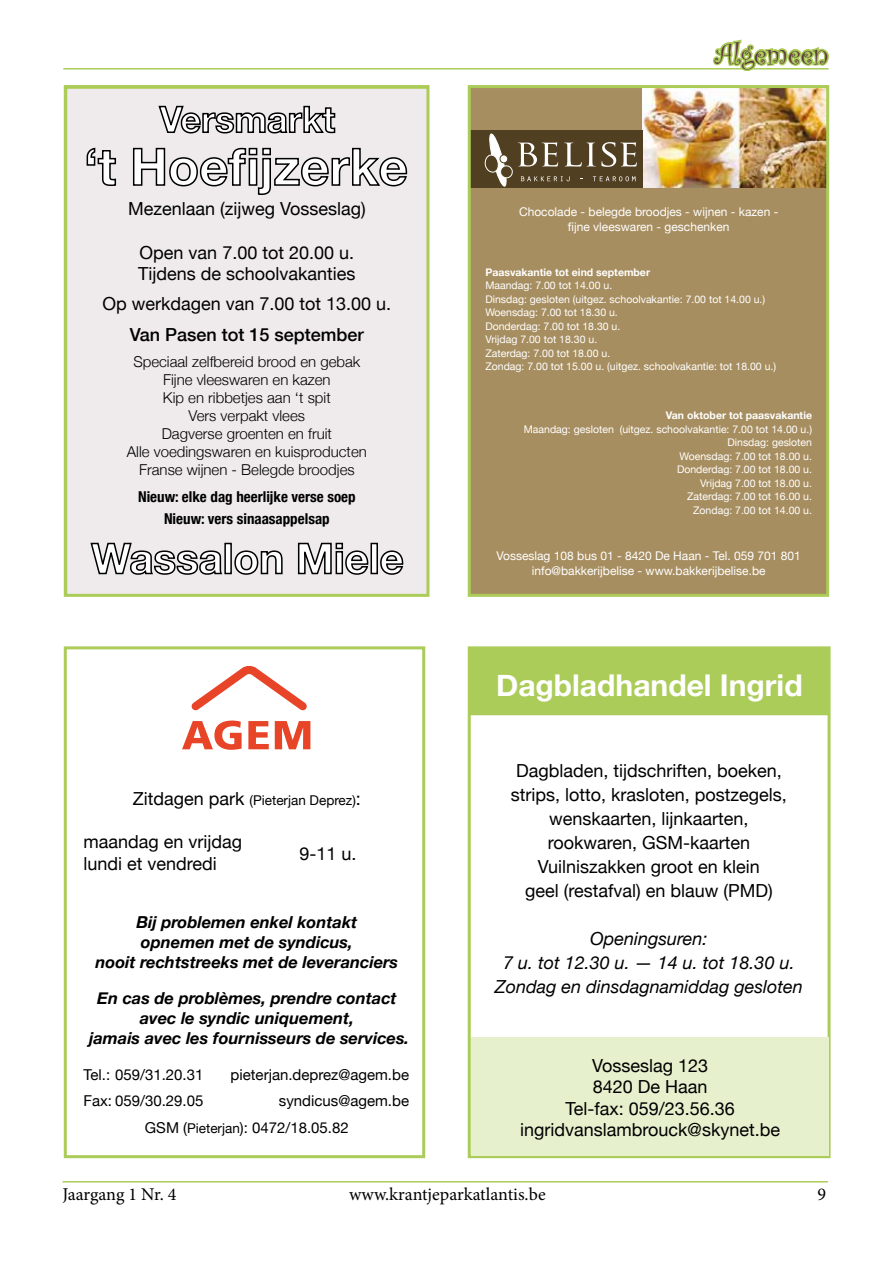
<style>
.page{position:relative;width:893px;height:1263px;background:#fff}
.page>*{position:absolute;margin:0;border:0;box-sizing:border-box;transform-origin:0 0}
.t1{font:700 30px "Helvetica Neue";color:#fff}
.t2{font:30px "Curlz";color:#5c373f}
.t3{font:18px/24px "Helvetica Neue";color:#000;text-align:center}
.t4{font:italic 18px/24px "Helvetica Neue";color:#000;text-align:center}
.t5{font:18px "Minion Pro";letter-spacing:-.005em;color:#000}
.t6{font:500 18px "Helvetica Neue";color:#000}
.t7{font:italic 700 16.5px/19.8px "Helvetica Neue";color:#000;text-align:center}
.t8{font:300 15px/18px "Helvetica Neue";color:#000;text-align:center}
.t9{font:15px/26.5px "Helvetica Neue";color:#000}
.t10{font:700 condensed 15px/22.2px "Helvetica Neue";color:#000;text-align:center}
.t11{font:13.5px "Helvetica Neue";color:#000}
.t12{font:12px/14.4px "Helvetica Neue";color:#fff;text-align:center}
.t13{font:10.5px/13.5px "Helvetica Neue";color:#fff}
.t14{font:700 10.5px "Helvetica Neue";color:#fff}
.s1{font-size:18px}
.s2{font-size:13.5px}
</style>
<div class="page">
<hr style="left:63px;top:1181px;width:765px;height:1px;background:#abcc59">
<hr style="left:63px;top:68px;width:766px;height:2px;background:#abcc59">
<svg style="left:710px;top:39px;width:119px;height:32px"></svg>
<div style="left:67px;top:88px;width:360px;height:507px;background:#efebec"></div>
<svg style="left:158px;top:105px;width:178px;height:29px"></svg>
<svg style="left:86px;top:147px;width:322px;height:48px"></svg>
<svg style="left:90px;top:542px;width:314px;height:33px"></svg>
<div style="left:66px;top:87px;width:362px;height:508px;border:2px solid #abcc59"></div>
<div style="left:468px;top:646px;width:363px;height:512px;border:3px solid #abcc59"></div>
<div style="left:470px;top:649px;width:358px;height:65px;background:#abcc59"></div>
<div style="left:470px;top:649px;width:359px;height:66px;border:2px solid #abcc59"></div>
<div style="left:471px;top:1037px;width:358px;height:119px;background:#e6f0cd"></div>
<div style="left:469px;top:88px;width:360px;height:103px;background:#a78e60"></div>
<img style="left:643px;top:89px;width:182px;height:99px">
<div style="left:469px;top:130px;width:174px;height:60px;background:#513f22"></div>
<svg style="left:484px;top:133px;width:153px;height:54px"></svg>
<div style="left:468px;top:188px;width:361px;height:406px;background:#a78e60"></div>
<div style="left:468px;top:85px;width:361px;height:512px;border:3px solid #abcc59"></div>
<div style="left:64px;top:646px;width:361px;height:512px;border:3px solid #abcc59"></div>
<svg style="left:182px;top:666px;width:128px;height:84px"></svg>
<h2 class="t3" style="left:128px;top:195px;width:239px">Mezenlaan (zijweg Vosseslag)</h2>
<h2 class="t3" style="left:138px;top:240px;width:219px;line-height:21.6px;text-align:left">Open van 7.00 tot 20.00 u.<br>Tijdens de schoolvakanties</h2>
<h2 class="t3" style="left:102px;top:291px;width:290px">Op werkdagen van 7.00 tot 13.00 u.</h2>
<h2 class="t6" style="left:130px;top:320px;width:236px">Van Pasen tot 15 september</h2>
<h3 class="t8" style="left:127px;top:352px;width:242px">Speciaal zelfbereid brood en gebak<br>Fijne vleeswaren en kazen<br>Kip en ribbetjes aan ‘t spit<br>Vers verpakt vlees<br>Dagverse groenten en fruit<br>Alle voedingswaren en kuisproducten<br>Franse wijnen - Belegde broodjes</h3>
<h3 class="t10" style="left:138px;top:484px;width:219px">Nieuw: elke dag heerlijke verse soep<br>Nieuw: vers sinaasappelsap</h3>
<p class="t11" style="left:133px;top:788px;width:229px"><span class="s1">Zitdagen park</span> (Pieterjan Deprez)<span class="s1">:</span></p>
<h2 class="t3" style="left:84px;top:828px;width:160px">maandag en vrijdag</h2>
<h2 class="t3" style="left:299px;top:840px;width:59px">9-11 u.</h2>
<h2 class="t3" style="left:84px;top:850px;width:135px">lundi et vendredi</h2>
<h3 class="t7" style="left:96px;top:912px;width:304px">Bij problemen enkel kontakt<br>opnemen met de syndicus,<br>nooit rechtstreeks met de leveranciers</h3>
<h3 class="t7" style="left:89px;top:988px;width:321px">En cas de problèmes, prendre contact avec le syndic uniquement,<br>jamais avec les fournisseurs de services.</h3>
<h3 class="t9" style="left:84px;top:1060px;width:121px">Tel.: 059/31.20.31</h3>
<h3 class="t9" style="left:231px;top:1060px;width:180px">pieterjan.deprez@agem.be</h3>
<h3 class="t9" style="left:84px;top:1087px;width:121px">Fax: 059/30.29.05</h3>
<h3 class="t9" style="left:145px;top:1087px;width:266px;text-indent:134px">syndicus@agem.be<br>GSM (<span class="s2">Pieterjan</span>): 0472/18.05.82</h3>
<h1 class="t2" style="left:715px;top:33px;width:116px">Algemeen</h1>
<p class="t12" style="left:519px;top:204px;width:261px">Chocolade - belegde broodjes - wijnen - kazen - fijne vleeswaren - geschenken</p>
<p class="t14" style="left:485px;top:262px;width:166px">Paasvakantie tot eind september</p>
<p class="t13" style="left:485px;top:278px;width:292px">Maandag: 7.00 tot 14.00 u.<br>Dinsdag: gesloten (uitgez. schoolvakantie: 7.00 tot 14.00 u.)<br>Woensdag: 7.00 tot 18.30 u.<br>Donderdag: 7.00 tot 18.30 u.<br>Vrijdag 7.00 tot 18.30 u.<br>Zaterdag: 7.00 tot 18.00 u.<br>Zondag: 7.00 tot 15.00 u. (uitgez. schoolvakantie: tot 18.00 u.)</p>
<p class="t14" style="left:666px;top:406px;width:148px">Van oktober tot paasvakantie</p>
<p class="t13" style="left:524px;top:421px;width:290px;text-align:right">Maandag: gesloten (uitgez. schoolvakantie: 7.00 tot 14.00 u.)<br>Dinsdag: gesloten<br>Woensdag: 7.00 tot 18.00 u.<br>Donderdag: 7.00 tot 18.00 u.<br>Vrijdag 7.00 tot 18.00 u.<br>Zaterdag: 7.00 tot 16.00 u.<br>Zondag: 7.00 tot 14.00 u.</p>
<p class="t12" style="left:496px;top:548px;width:306px">Vosseslag 108 bus 01 - 8420 De Haan - Tel. 059 701 801 info@bakkerijbelise - www.bakkerijbelise.be</p>
<h1 class="t1" style="left:496px;top:658px;width:308px">Dagbladhandel Ingrid</h1>
<h2 class="t3" style="left:511px;top:757px;width:278px">Dagbladen, tijdschriften, boeken, strips, lotto, krasloten, postzegels, wenskaarten, lijnkaarten, rookwaren, GSM-kaarten<br>Vuilniszakken groot en klein<br>geel (restafval) en blauw (PMD)</h2>
<h2 class="t4" style="left:495px;top:925px;width:310px">Openingsuren:<br>7 u. tot 12.30 u. — 14 u. tot 18.30 u.<br>Zondag en dinsdagnamiddag gesloten</h2>
<h2 class="t3" style="left:520px;top:1053px;width:261px;line-height:21.6px">Vosseslag 123<br>8420 De Haan<br>Tel-fax: 059/23.56.36 ingridvanslambrouck@skynet.be</h2>
<h2 class="t5" style="left:63px;top:1182px;width:116px">Jaargang 1 Nr. 4</h2>
<h2 class="t5" style="left:349px;top:1182px;width:198px">www.krantjeparkatlantis.be</h2>
<h2 class="t5" style="left:817px;top:1182px;width:10px">9</h2>
</div>
